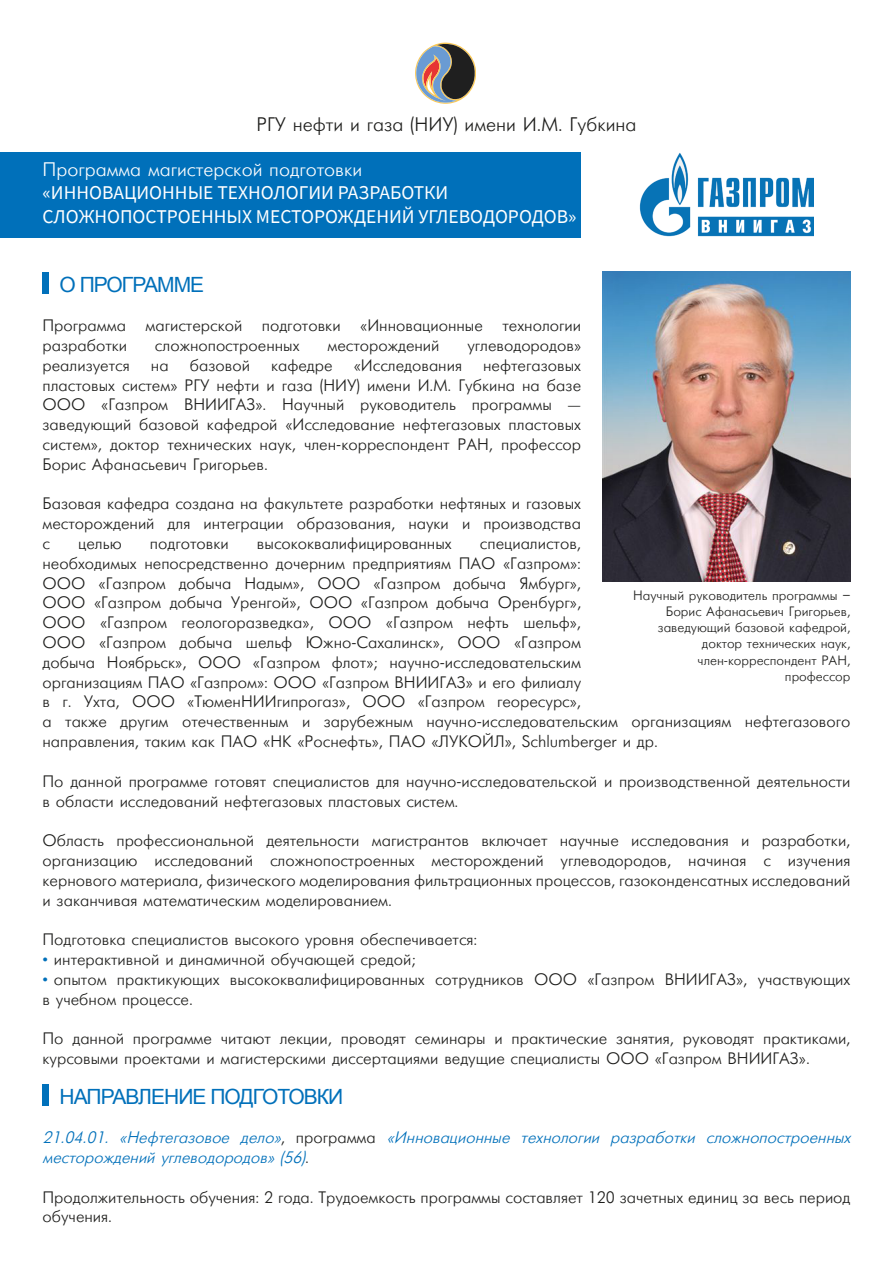
<style>
.page{position:relative;width:893px;height:1263px;background:#fff}
.page>*{position:absolute;margin:0;border:0;box-sizing:border-box;transform-origin:0 0}
.t1{font:21px "Arial";letter-spacing:-.045em;color:#0070ba}
.t2{font:19.5px/23.4px "Source Sans Pro";color:#fff}
.t3{font:19.5px "Futuris Cyrillic";color:#1d1d1b}
.t4{font:19.5px "Futuris Cyrillic";color:#fff}
.t5{font:16.5px/19.8px "Futuris Cyrillic";color:#1d1d1b}
.t6{font:italic 16.5px/19.8px "Futuris Cyrillic";color:#0070ba}
.t7{font:13.5px/16.2px "Futuris Cyrillic";color:#1d1d1b;text-align:right}
.s1{color:#0070ba}
.s2{font-style:normal;color:#1d1d1b}
</style>
<div class="page">
<div style="left:43px;top:272px;width:6px;height:22px;background:#0070ba"></div>
<img style="left:602px;top:272px;width:248px;height:310px">
<div style="left:0;top:153px;width:581px;height:85px;background:#0070ba"></div>
<img style="left:640px;top:152px;width:173px;height:85px">
<svg style="left:415px;top:43px;width:61px;height:61px"></svg>
<div style="left:43px;top:1084px;width:6px;height:22px;background:#0070ba"></div>
<p class="t3" style="left:257px;top:115px;width:381px">РГУ нефти и газа (НИУ) имени И.М. Губкина</p>
<p class="t4" style="left:43px;top:159px;width:321px">Программа магистерской подготовки</p>
<p class="t2" style="left:43px;top:181px;width:535px">«ИННОВАЦИОННЫЕ ТЕХНОЛОГИИ РАЗРАБОТКИ<br>СЛОЖНОПОСТРОЕННЫХ МЕСТОРОЖДЕНИЙ УГЛЕВОДОРОДОВ»</p>
<p class="t1" style="left:60px;top:270px;width:146px">О ПРОГРАММЕ</p>
<p class="t5" style="left:43px;top:316px;width:540px">Программа магистерской подготовки «Инновационные технологии разработки</p>
<p class="t5" style="left:155px;top:336px;width:146px">сложнопостроенных</p>
<p class="t5" style="left:327px;top:336px;width:114px">месторождений</p>
<p class="t5" style="left:467px;top:336px;width:115px">углеводородов»</p>
<p class="t5" style="left:43px;top:356px;width:89px">реализуется</p>
<p class="t5" style="left:151px;top:356px;width:19px">на</p>
<p class="t5" style="left:190px;top:356px;width:62px">базовой</p>
<p class="t5" style="left:271px;top:356px;width:63px">кафедре</p>
<p class="t5" style="left:354px;top:356px;width:110px">«Исследования</p>
<p class="t5" style="left:43px;top:356px;width:540px;text-align:justify;text-indent:441px">нефтегазовых пластовых систем» РГУ нефти и газа (НИУ) имени И.М. Губкина на базе ООО «Газпром ВНИИГАЗ». Научный руководитель программы — заведующий базовой кафедрой «Исследование нефтегазовых пластовых систем», доктор технических наук, член-корреспондент РАН, профессор Борис Афанасьевич Григорьев.</p>
<p class="t5" style="left:43px;top:494px;width:540px;text-align:justify">Базовая кафедра создана на факультете разработки нефтяных и газовых месторождений для интеграции образования, науки и производства с</p>
<p class="t5" style="left:78px;top:534px;width:45px">целью</p>
<p class="t5" style="left:150px;top:534px;width:80px">подготовки</p>
<p class="t5" style="left:257px;top:534px;width:196px">высококвалифицированных</p>
<p class="t5" style="left:43px;top:534px;width:809px;text-indent:437px">специалистов,<br>необходимых непосредственно дочерним предприятиям ПАО «Газпром»:<br>ООО «Газпром добыча Надым», ООО «Газпром добыча Ямбург»,<br>ООО «Газпром добыча Уренгой», ООО «Газпром добыча Оренбург»,<br>ООО «Газпром геологоразведка», ООО «Газпром нефть шельф»,<br>ООО «Газпром добыча шельф Южно-Сахалинск», ООО «Газпром<br>добыча Ноябрьск», ООО «Газпром флот»; научно-исследовательским<br>организациям ПАО «Газпром»: ООО «Газпром ВНИИГАЗ» и его филиалу<br>в г. Ухта, ООО «ТюменНИИгипрогаз», ООО «Газпром георесурс»,<br>а также другим отечественным и зарубежным научно-исследовательским организациям нефтегазового направления, таким как ПАО «НК «Роснефть», ПАО «ЛУКОЙЛ», Schlumberger и др.</p>
<p class="t5" style="left:43px;top:772px;width:809px">По данной программе готовят специалистов для научно-исследовательской и производственной деятельности в области исследований нефтегазовых пластовых систем.</p>
<p class="t5" style="left:43px;top:831px;width:809px;text-align:justify">Область профессиональной деятельности магистрантов включает научные исследования и разработки, организацию исследований сложнопостроенных месторождений углеводородов, начиная с изучения кернового материала, физического моделирования фильтрационных процессов, газоконденсатных исследований и заканчивая математическим моделированием.</p>
<p class="t5" style="left:43px;top:930px;width:436px">Подготовка специалистов высокого уровня обеспечивается:</p>
<p class="t5" style="left:43px;top:950px;width:374px"><span class="s1">•</span> интерактивной и динамичной обучающей средой;</p>
<p class="t5" style="left:43px;top:970px;width:809px"><span class="s1">•</span> опытом практикующих высококвалифицированных сотрудников ООО «Газпром ВНИИГАЗ», участвующих в учебном процессе.</p>
<p class="t5" style="left:43px;top:1029px;width:809px">По данной программе читают лекции, проводят семинары и практические занятия, руководят практиками, курсовыми проектами и магистерскими диссертациями ведущие специалисты ООО «Газпром ВНИИГАЗ».</p>
<p class="t1" style="left:60px;top:1082px;width:285px">НАПРАВЛЕНИЕ ПОДГОТОВКИ</p>
<p class="t6" style="left:43px;top:1128px;width:814px">21.04.01. «Нефтегазовое дело»<span class="s2">, п р о г р а м м а</span> «Инновационные технологии разработки сложнопостроенных месторождений углеводородов» (56)<span class="s2">.</span></p>
<p class="t5" style="left:43px;top:1187px;width:809px">Продолжительность обучения: 2 года. Трудоемкость программы составляет 120 зачетных единиц за весь период обучения.</p>
<p class="t7" style="left:633px;top:587px;width:219px">Научный руководитель программы –<br>Борис Афанасьевич Григорьев, заведующий базовой кафедрой, доктор технических наук, член-корреспондент РАН, профессор</p>
</div>
